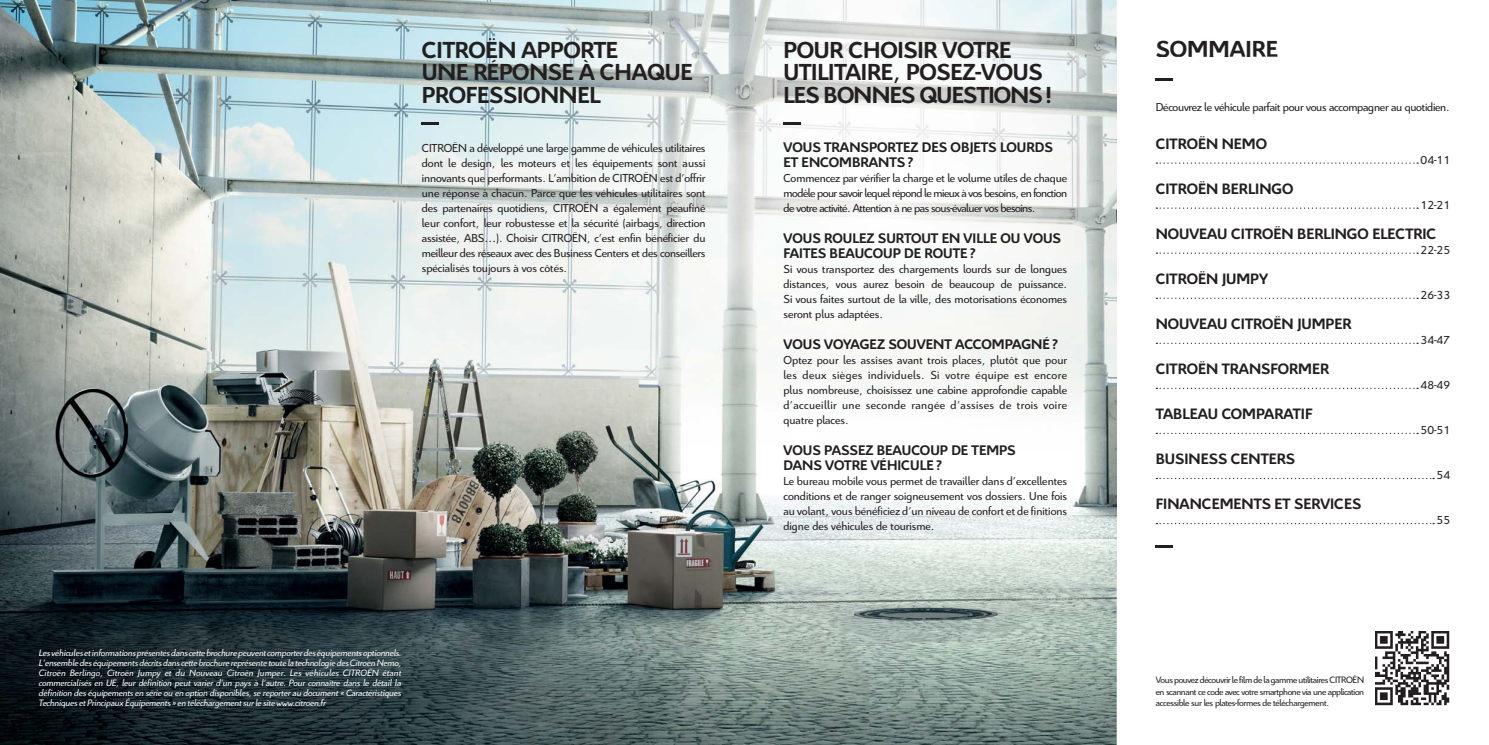
<style>
.page{position:relative;width:1489px;height:745px;background:#fff}
.page>*{position:absolute;margin:0;border:0;box-sizing:border-box;transform-origin:0 0}
.t1{font:700 25px/22.5px "Citroen";letter-spacing:-.01em;color:#231f20}
.t2{font:700 25px "Citroen";letter-spacing:-.01em;color:#231f20;scale:3 1}
.t3{font:700 16.25px "Citroen";color:#231f20}
.t4{font:700 15px/15px "Citroen";color:#231f20}
.t5{font:12.5px/15px "Citroen";color:#231f20;text-align:justify}
.t6{font:12.5px "Citroen";letter-spacing:-.02em;color:#231f20}
.t7{font:italic 10px/10px "Citroen";letter-spacing:-.01em;color:#fff;text-align:justify}
.t8{font:10px/11.2px "Citroen";letter-spacing:-.03em;color:#231f20;text-align:justify}
.s1{color:#242021}
</style>
<div class="page">
<img style="left:0;top:0;width:1116px;height:744px">
<img style="left:1116px;top:99px;width:42px;height:472px">
<img style="left:1109px;top:56px;width:7px;height:515px">
<img style="left:1148px;top:99px;width:287px;height:432px">
<svg style="left:1156px;top:162px;width:261px;height:2px"></svg>
<svg style="left:1156px;top:207px;width:261px;height:2px"></svg>
<svg style="left:1156px;top:252px;width:261px;height:2px"></svg>
<svg style="left:1156px;top:297px;width:261px;height:2px"></svg>
<svg style="left:1156px;top:342px;width:261px;height:2px"></svg>
<svg style="left:1156px;top:387px;width:261px;height:2px"></svg>
<svg style="left:1156px;top:432px;width:261px;height:2px"></svg>
<svg style="left:1156px;top:477px;width:277px;height:2px"></svg>
<svg style="left:1156px;top:522px;width:277px;height:2px"></svg>
<svg style="left:1155px;top:78px;width:17px;height:2px"></svg>
<svg style="left:1155px;top:545px;width:17px;height:2px"></svg>
<img style="left:1375px;top:631px;width:74px;height:74px">
<h1 class="t1" style="left:422px;top:41px;width:272px">CITROËN APPORTE<br>UNE RÉPONSE À CHAQUE<br>PROFESSIONNEL</h1>
<h1 class="t2" style="left:422px;top:112px;width:7px">-</h1>
<p class="t5" style="left:422px;top:141px;width:285px">CITROËN a développé une large gamme de véhicules utilitaires dont le design, les moteurs et les équipements sont aussi innovants que performants. L’ambition de CITROËN est d’offrir une réponse à chacun. Parce que les véhicules utilitaires sont des partenaires quotidiens, CITROËN a également peau finé leur confort, leur robustesse et la sécurité (airbags, direction assistée, ABS…). Choisir CITROËN, c’est enfin béné ficier du meilleur des réseaux avec des Business Centers et des conseillers spécialisés toujours à vos côtés.</p>
<p class="t7" style="left:39px;top:648px;width:364px">Les véhicules et informations présentés dans cette brochure peuvent comporter des équipements optionnels.<br>L’ensemble des équipements décrits dans cette brochure représente toute la technologie des Citroën Nemo, Citroën Berlingo, Citroën Jumpy et du Nouveau Citroën Jumper. Les véhicules CITROËN étant commercialisés en UE, leur définition peut varier d’un pays à l’autre. Pour connaître dans le détail la définition des équipements en série ou en option disponibles, se reporter au document « Caractéristiques Techniques et Principaux Équipements » en téléchargement sur le site www.citroen.fr</p>
<h1 class="t1" style="left:783px;top:41px;width:271px">POUR CHOISIR VOTRE<br>UTILITAIRE, POSEZ-VOUS<br>LES BONNES QUESTIONS !</h1>
<h1 class="t2" style="left:783px;top:112px;width:7px">-</h1>
<p class="t4" style="left:783px;top:140px;width:271px">VOUS TRANSPORTEZ DES OBJETS LOURDS<br>ET ENCOMBRANTS ?</p>
<p class="t5" style="left:783px;top:171px;width:285px">Commencez par vérifier la charge et le volume utiles de chaque modèle pour savoir lequel répond le mieux à vos besoins, en fonction de votre activité. Attention à ne pas sous-évaluer vos besoins.</p>
<p class="t4" style="left:783px;top:231px;width:279px">VOUS ROULEZ SURTOUT EN VILLE OU VOUS<br>FAITES BEAUCOUP DE ROUTE ?</p>
<p class="t5" style="left:783px;top:262px;width:285px">Si vous transportez des chargements lourds sur de longues distances, vous aurez besoin de beaucoup de puissance.<br>Si vous faites surtout de la ville, des moto risations économes seront plus adaptées.</p>
<p class="t4" style="left:783px;top:337px;width:276px">VOUS VOYAGEZ SOUVENT ACCOMPAGNÉ ?</p>
<p class="t5" style="left:783px;top:353px;width:285px">Optez pour les assises avant trois places, plutôt que pour les deux sièges individuels. Si votre équipe est encore plus nombreuse, choisissez une cabine approfondie capable d’accueillir une seconde rangée d’assises de trois voire quatre places.</p>
<p class="t4" style="left:783px;top:443px;width:234px">VOUS PASSEZ BEAUCOUP DE TEMPS<br>DANS VOTRE VÉHICULE ?</p>
<p class="t5" style="left:783px;top:474px;width:285px">Le bureau mobile vous permet de travailler dans d’excellentes conditions et de ranger soigneusement vos dossiers. Une fois au volant, vous bénéficiez d’un niveau de confort et de finitions digne des véhicules de tourisme.</p>
<h1 class="t1" style="left:1155px;top:39px;width:124px">SOMMA<span class="s1">I</span>RE</h1>
<p class="t6" style="left:1155px;top:102px;width:295px">Découvrez le véhicule parfait pour vous accompagner au quotidien.</p>
<h2 class="t3" style="left:1155px;top:137px;width:113px">CITROËN NEMO</h2>
<p class="t5" style="left:1420px;top:153px;width:31px">04-11</p>
<h2 class="t3" style="left:1155px;top:182px;width:139px">CITROËN BERLINGO</h2>
<p class="t5" style="left:1420px;top:198px;width:31px">12-21</p>
<h2 class="t3" style="left:1155px;top:227px;width:282px">NOUVEAU CITROËN BERLINGO ELECTRIC</h2>
<p class="t5" style="left:1420px;top:243px;width:31px">22-25</p>
<h2 class="t3" style="left:1155px;top:272px;width:114px">CITROËN JUMPY</h2>
<p class="t5" style="left:1420px;top:288px;width:31px">26-33</p>
<h2 class="t3" style="left:1155px;top:317px;width:197px">NOUVEAU CITROËN JUMPER</h2>
<p class="t5" style="left:1420px;top:333px;width:31px">34-47</p>
<h2 class="t3" style="left:1155px;top:362px;width:175px">CITROËN TRANSFORMER</h2>
<p class="t5" style="left:1420px;top:378px;width:31px">48-49</p>
<h2 class="t3" style="left:1155px;top:407px;width:158px">TABLEAU COMPARATIF</h2>
<p class="t5" style="left:1420px;top:423px;width:31px">50-51</p>
<h2 class="t3" style="left:1155px;top:452px;width:141px">BUSINESS CENTERS</h2>
<p class="t5" style="left:1436px;top:468px;width:15px">54</p>
<h2 class="t3" style="left:1155px;top:497px;width:207px">FINANCEMENTS ET SERVICES</h2>
<p class="t5" style="left:1436px;top:513px;width:15px">55</p>
<p class="t8" style="left:1155px;top:675px;width:210px">Vous pouvez découvrir le film de la gamme utilitaires CITROËN en scannant ce code avec votre smartphone via une application accessible sur les plates-formes de téléchargement.</p>
</div>
